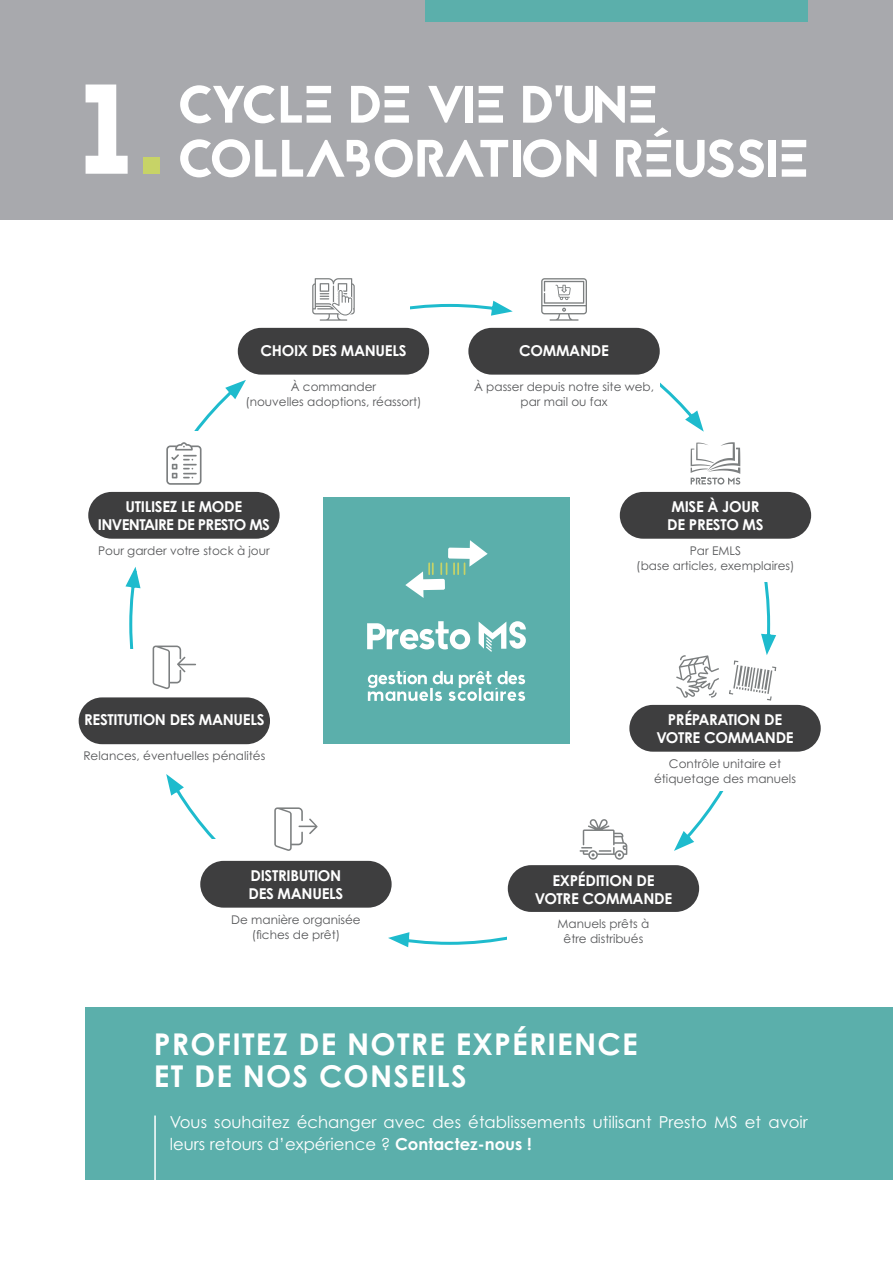
<style>
.page{position:relative;width:893px;height:1263px;background:#fff}
.page>*{position:absolute;margin:0;border:0;box-sizing:border-box;transform-origin:0 0}
.t1{font:127.5px "Jaapokkisubtract";color:#fff}
.t2{font:52.5px/54px "Jaapokkisubtract";letter-spacing:-.02em;color:#fff}
.t3{font:700 30px/31.5px "Century Gothic Pro";letter-spacing:.04em;color:#fff}
.t4{font:16.5px/22.5px "Century Gothic Pro";color:#fff}
.t5{font:700 15px/18px "Century Gothic Pro";letter-spacing:-.02em;color:#fff}
.t6{font:700 15px/18px "Century Gothic Pro";letter-spacing:-.04em;color:#fff;text-align:center}
.t7{font:12px/15px "Century Gothic Pro";color:#57585a;text-align:center}
.s1{color:#c7d367}
.s2{font-weight:700}
</style>
<div class="page">
<div style="left:0;top:0;width:893px;height:219px;background:#a8a9ad"></div>
<div style="left:425px;top:0;width:383px;height:21px;background:#5bafab"></div>
<div style="left:238px;top:328px;width:191px;height:47px;background:#3e3e3f;border-radius:23px"></div>
<svg style="left:312px;top:278px;width:43px;height:43px"></svg>
<div style="left:468px;top:328px;width:192px;height:47px;background:#3e3e3f;border-radius:23px"></div>
<svg style="left:541px;top:278px;width:46px;height:43px"></svg>
<div style="left:620px;top:492px;width:191px;height:47px;background:#3e3e3f;border-radius:23px"></div>
<svg style="left:691px;top:442px;width:49px;height:43px"></svg>
<div style="left:629px;top:705px;width:192px;height:47px;background:#3e3e3f;border-radius:23px"></div>
<svg style="left:676px;top:655px;width:43px;height:43px"></svg>
<svg style="left:153px;top:645px;width:43px;height:44px"></svg>
<div style="left:79px;top:697px;width:191px;height:47px;background:#3e3e3f;border-radius:23px"></div>
<div style="left:508px;top:865px;width:191px;height:47px;background:#3e3e3f;border-radius:23px"></div>
<svg style="left:580px;top:819px;width:47px;height:40px"></svg>
<div style="left:200px;top:861px;width:192px;height:47px;background:#3e3e3f;border-radius:23px"></div>
<svg style="left:274px;top:807px;width:44px;height:44px"></svg>
<div style="left:88px;top:492px;width:192px;height:47px;background:#3e3e3f;border-radius:23px"></div>
<svg style="left:166px;top:442px;width:36px;height:43px"></svg>
<svg style="left:125px;top:567px;width:16px;height:26px"></svg>
<svg style="left:224px;top:380px;width:22px;height:20px"></svg>
<svg style="left:487px;top:301px;width:26px;height:15px"></svg>
<svg style="left:685px;top:409px;width:19px;height:23px"></svg>
<svg style="left:729px;top:629px;width:47px;height:72px"></svg>
<svg style="left:674px;top:830px;width:21px;height:21px"></svg>
<svg style="left:388px;top:932px;width:26px;height:15px"></svg>
<svg style="left:166px;top:774px;width:18px;height:24px"></svg>
<div style="left:85px;top:1007px;width:808px;height:173px;background:#5bafab"></div>
<hr style="left:154px;top:1115px;width:2px;height:84px;background:#fff">
<div style="left:323px;top:497px;width:247px;height:247px;background:#5bafab"></div>
<svg style="left:479px;top:621px;width:47px;height:31px"></svg>
<svg style="left:405px;top:540px;width:83px;height:58px"></svg>
<svg style="left:367px;top:621px;width:103px;height:28px"></svg>
<svg style="left:368px;top:671px;width:157px;height:30px"></svg>
<h1 class="t1" style="left:77px;top:41px;width:90px">1<span class="s1">.</span></h1>
<h2 class="t2" style="left:177px;top:79px;width:634px">CYCLE DE VIE D’UNE<br>COLLABORATION RÉUSSIE</h2>
<p class="t5" style="left:260px;top:341px;width:148px">CHOIX DES MANUELS</p>
<p class="t7" style="left:245px;top:379px;width:178px">À commander<br>(nouvelles adoptions, réassort)</p>
<p class="t5" style="left:519px;top:341px;width:91px">COMMANDE</p>
<p class="t7" style="left:474px;top:379px;width:181px">À passer depuis notre site web, par mail ou fax</p>
<p class="t6" style="left:98px;top:497px;width:174px">UTILISEZ LE MODE<br>INVENTAIRE DE PRESTO MS</p>
<p class="t5" style="left:667px;top:498px;width:98px">MISE À JOUR<br>DE PRESTO MS</p>
<p class="t7" style="left:98px;top:543px;width:173px">Pour garder votre stock à jour</p>
<p class="t7" style="left:636px;top:543px;width:160px">Par EMLS<br>(base articles, exemplaires)</p>
<p class="t5" style="left:84px;top:711px;width:182px">RESTITUTION DES MANUELS</p>
<p class="t5" style="left:656px;top:711px;width:139px;text-align:center">PRÉPARATION DE<br>VOTRE COMMANDE</p>
<p class="t7" style="left:83px;top:748px;width:184px">Relances, éventuelles pénalités</p>
<p class="t7" style="left:654px;top:756px;width:143px">Contrôle unitaire et étiquetage des manuels</p>
<p class="t5" style="left:249px;top:866px;width:96px">DISTRIBUTION<br>DES MANUELS</p>
<p class="t5" style="left:535px;top:871px;width:139px;text-align:center">EXPÉDITION DE<br>VOTRE COMMANDE</p>
<p class="t7" style="left:231px;top:912px;width:131px">De manière organisée (fiches de prêt)</p>
<p class="t7" style="left:558px;top:916px;width:93px">Manuels prêts à être distribués</p>
<h3 class="t3" style="left:154px;top:1028px;width:485px">PROFITEZ DE NOTRE EXPÉRIENCE<br>ET DE NOS CONSEILS</h3>
<h3 class="t4" style="left:170px;top:1110px;width:639px">Vous souhaitez échanger avec des établissements utilisant Presto MS et avoir leurs retours d’expérience ? <span class="s2">Contactez-nous !</span></h3>
</div>
